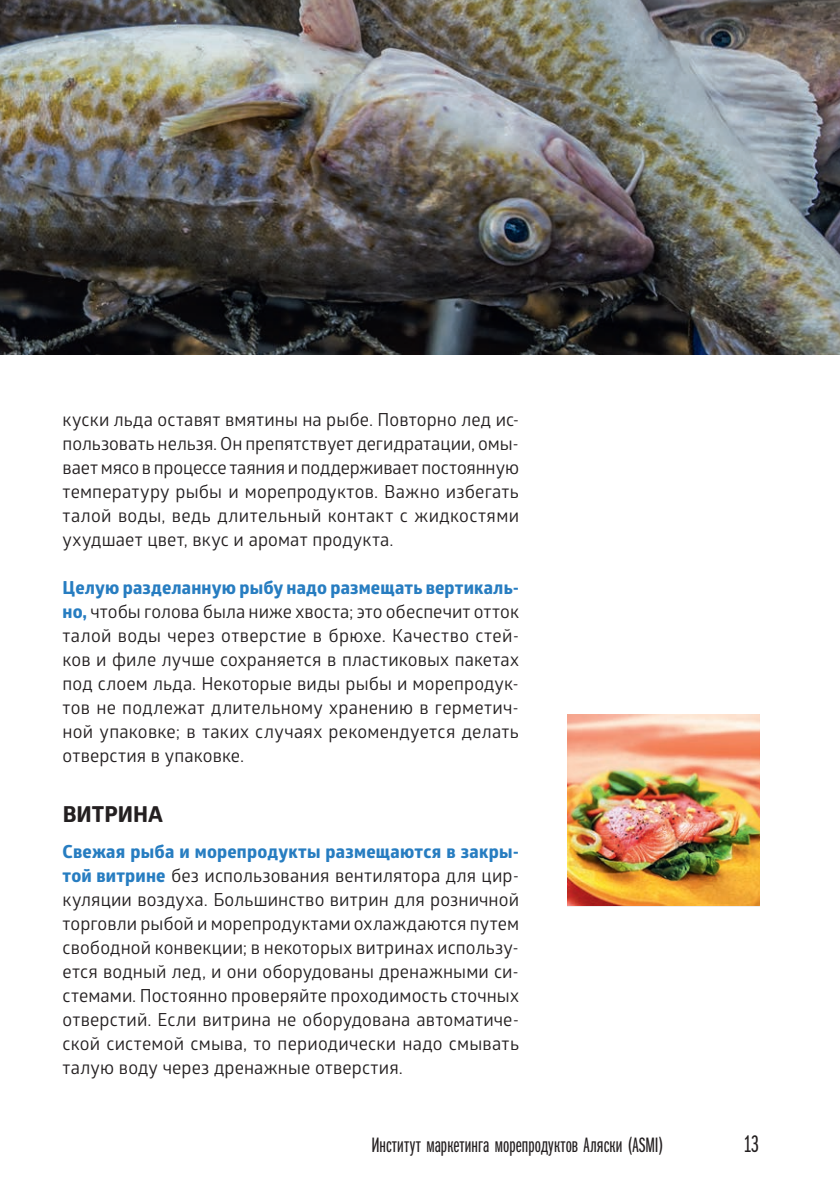
<style>
.page{position:relative;width:840px;height:1191px;background:#fff}
.page>*{position:absolute;margin:0;border:0;box-sizing:border-box;transform-origin:0 0}
.t1{font:24px "Franklin Gothic Book X Cmp ITC";color:#231f20}
.t2{font:700 22px "Globerx";color:#231f20}
.t3{font:21px "Franklin Gothic Book X Cmp ITC";letter-spacing:.005em;color:#231f20}
.Text_Right_Page{font:18px/24px "Glober";letter-spacing:.01em;color:#231f20;text-align:justify}
.s1{font-family:"Globerx";font-weight:700;color:#277dc1}
</style>
<div class="page">
<img style="left:0;top:0;width:839px;height:354px">
<img style="left:567px;top:714px;width:192px;height:192px">
<p class="Text_Right_Page" style="left:63px;top:407px;width:458px">куски льда оставят вмятины на рыбе. Повторно лед ис&shy;пользовать нельзя. Он препятствует дегидратации, омы&shy;вает мясо в процессе таяния и поддерживает постоянную температуру рыбы и морепродуктов. Важно избегать талой воды, ведь длительный контакт с жидкостями ухудшает цвет, вкус и аромат продукта.</p>
<p class="Text_Right_Page" style="left:63px;top:575px;width:458px"><span class="s1">Целую разделанную рыбу надо размещать вертикаль&shy;но,</span> чтобы голова была ниже хвоста; это обеспечит отток талой воды через отверстие в брюхе. Качество стей&shy;ков и филе лучше сохраняется в пластиковых пакетах под слоем льда. Некоторые виды рыбы и морепродук&shy;тов не подлежат длительному хранению в герметич&shy;ной упаковке; в таких случаях рекомендуется делать отверстия в упаковке.</p>
<p class="t2" style="left:63px;top:798px;width:102px">ВИТРИНА</p>
<p class="Text_Right_Page" style="left:63px;top:839px;width:458px"><span class="s1">Свежая рыба и морепродукты размещаются в закры&shy;той витрине</span> без использования вентилятора для цир&shy;куляции воздуха. Большинство витрин для розничной торговли рыбой и морепродуктами охлаждаются путем свободной конвекции; в некоторых витринах использу&shy;ется водный лед, и они оборудованы дренажными си&shy;стемами. Постоянно проверяйте проходимость сточных отверстий. Если витрина не оборудована автоматиче&shy;ской системой смыва, то периодически надо смывать талую воду через дренажные отверстия.</p>
<p class="t3" style="left:371px;top:1133px;width:293px">Институт маркетинга морепродуктов Аляски (ASMI)</p>
<h1 class="t1" style="left:743px;top:1130px;width:17px">13</h1>
</div>
